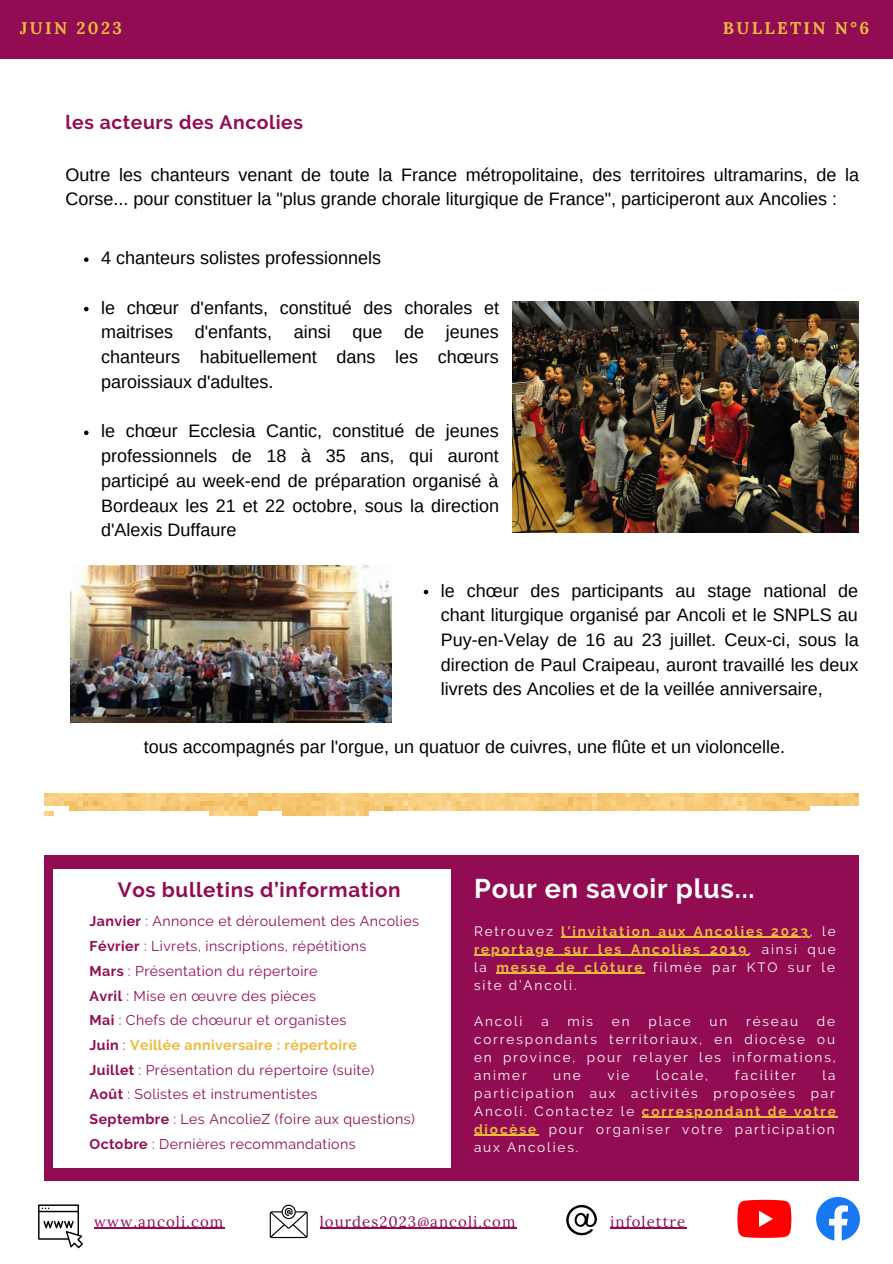
<style>
.page{position:relative;width:893px;height:1264px;background:#fff}
.page>*{position:absolute;margin:0;border:0;box-sizing:border-box;transform-origin:0 0}
.t1{font:700 27px "Raleway";letter-spacing:.03em;color:#fff}
.t2{font:700 20.55px "Raleway";letter-spacing:.03em;color:#920c53}
.t3{font:700 19.35px "Raleway";letter-spacing:.03em;color:#930d53}
.t4{font:18px/24.8px "Arimo";color:#000;text-align:justify}
.t5{font:700 16.95px "Lora";letter-spacing:.14em;color:#eabb3c}
.t6{font:15px "Lora";letter-spacing:.07em;color:#920c53}
.t7{font:14.1px "Raleway";letter-spacing:.03em;color:#920c53}
.t8{font:14.1px "Raleway";letter-spacing:.03em;color:#930d53}
.t9{font:700 14.1px "Raleway";letter-spacing:.03em;color:#eabb3c}
.t10{font:13.5px/18px "Raleway";letter-spacing:.14em;color:#fff;text-align:justify}
.t11{font:700 13.5px/18px "Raleway";letter-spacing:.14em;color:#eabb3c;text-align:justify}
.s1{font-weight:700;color:#920c53}
.s2{color:#920c53}
.s3{font-weight:700}
.s4{font-weight:400;color:#920c53}
.s5{font-weight:400;color:#fff}
.s6{font-weight:700;color:#eabb3c}
</style>
<div class="page">
<svg style="left:270px;top:1204px;width:38px;height:33px"></svg>
<svg style="left:566px;top:1205px;width:31px;height:31px"></svg>
<svg style="left:737px;top:1199px;width:54px;height:38px;background:#ff2020"></svg>
<svg style="left:816px;top:1197px;width:43px;height:43px"></svg>
<svg style="left:38px;top:1204px;width:45px;height:44px"></svg>
<div style="left:44px;top:855px;width:814px;height:325px;background:#920c53"></div>
<div style="left:0;top:0;width:892px;height:58px;background:#920c53"></div>
<div style="left:54px;top:869px;width:397px;height:297px;background:#fff"></div>
<img style="left:512px;top:302px;width:346px;height:230px">
<img style="left:71px;top:565px;width:320px;height:158px">
<img style="left:44px;top:793px;width:814px;height:22px">
<hr style="left:320px;top:1227px;width:196px;height:1px;background:#920c53">
<hr style="left:610px;top:1227px;width:76px;height:1px;background:#920c53">
<hr style="left:94px;top:1227px;width:130px;height:1px;background:#920c53">
<hr style="left:561px;top:936px;width:248px;height:1px;background:#eabb3c">
<hr style="left:474px;top:954px;width:274px;height:1px;background:#eabb3c">
<hr style="left:496px;top:972px;width:148px;height:1px;background:#eabb3c">
<hr style="left:642px;top:1116px;width:195px;height:1px;background:#eabb3c">
<hr style="left:474px;top:1134px;width:64px;height:1px;background:#eabb3c">
<svg style="left:84px;top:257px;width:5px;height:5px"></svg>
<svg style="left:84px;top:307px;width:5px;height:4px"></svg>
<svg style="left:84px;top:430px;width:5px;height:5px"></svg>
<svg style="left:423px;top:589px;width:5px;height:5px"></svg>
<p class="t5" style="left:20px;top:17px;width:104px">JUIN 2023</p>
<p class="t5" style="left:722px;top:17px;width:148px">BULLETIN N°6</p>
<p class="t3" style="left:66px;top:111px;width:239px">les acteurs des Ancolies</p>
<p class="t4" style="left:66px;top:162px;width:794px">Outre les chanteurs venant de toute la France métropolitaine, des territoires ultramarins, de la<br>Corse... pour constituer la "plus grande chorale liturgique de France", participeront aux Ancolies :</p>
<p class="t4" style="left:101px;top:245px;width:281px">4 chanteurs solistes professionnels</p>
<p class="t4" style="left:101px;top:295px;width:399px">le chœur d'enfants, constitué des chorales et maitrises d'enfants, ainsi que de jeunes chanteurs habituellement dans les chœurs paroissiaux d'adultes.</p>
<p class="t4" style="left:101px;top:418px;width:399px">le chœur Ecclesia Cantic, constitué de jeunes professionnels de 18 à 35 ans, qui auront participé au week-end de préparation organisé à Bordeaux les 21 et 22 octobre, sous la direction d'Alexis Duffaure</p>
<p class="t4" style="left:441px;top:578px;width:419px">le chœur des participants au stage national de chant liturgique organisé par Ancoli et le SNPLS au Puy-en-Velay de 16 au 23 juillet. Ceux-ci, sous la direction de Paul Craipeau, auront travaillé les deux livrets des Ancolies et de la veillée anniversaire,</p>
<p class="t4" style="left:144px;top:734px;width:642px">tous accompagnés par l'orgue, un quatuor de cuivres, une flûte et un violoncelle.</p>
<p class="t2" style="left:118px;top:877px;width:284px">Vos bulletins d’information</p>
<p class="t8" style="left:90px;top:913px;width:331px"><span class="s1">Janvier</span> <span class="s2">:</span> Annonce et déroulement des Ancolies</p>
<p class="t8" style="left:90px;top:937px;width:278px"><span class="s1">Février</span> <span class="s2">:</span> Livrets, inscriptions, répétitions</p>
<p class="t7" style="left:90px;top:962px;width:229px"><span class="s3">Mars</span> : Présentation du répertoire</p>
<p class="t8" style="left:90px;top:987px;width:228px"><span class="s1">Avril</span> <span class="s2">:</span> Mise en œuvre des pièces</p>
<p class="t8" style="left:90px;top:1012px;width:258px"><span class="s1">Mai</span> <span class="s2">:</span> Chefs de chœurur et organistes</p>
<p class="t9" style="left:90px;top:1036px;width:269px"><span class="s2">Juin</span> <span class="s4">:</span> Veillée anniversaire : répertoire</p>
<p class="t7" style="left:90px;top:1061px;width:286px"><span class="s3">Juillet</span> : Présentation du répertoire (suite)</p>
<p class="t7" style="left:90px;top:1086px;width:229px"><span class="s3">Août</span> : Solistes et instrumentistes</p>
<p class="t7" style="left:90px;top:1110px;width:327px"><span class="s3">Septembre</span> : Les AncolieZ (foire aux questions)</p>
<p class="t7" style="left:90px;top:1135px;width:267px"><span class="s3">Octobre</span> : Dernières recommandations</p>
<p class="t1" style="left:474px;top:872px;width:282px">Pour en savoir plus...</p>
<p class="t11" style="left:474px;top:921px;width:363px"><span class="s5">Retrouvez</span> l'invitation aux Ancolies 2023<span class="s5">, le </span>reportage sur les Ancolies 2019<span class="s5">, ainsi que la</span> messe de clôture <span class="s5">filmée par KTO sur le site d’Ancoli.</span></p>
<p class="t10" style="left:474px;top:1011px;width:50px">Ancoli</p>
<p class="t10" style="left:541px;top:1011px;width:9px">a</p>
<p class="t10" style="left:567px;top:1011px;width:27px">mis</p>
<p class="t10" style="left:612px;top:1011px;width:19px">en</p>
<p class="t10" style="left:648px;top:1011px;width:44px">place</p>
<p class="t10" style="left:709px;top:1011px;width:19px">un</p>
<p class="t10" style="left:746px;top:1011px;width:53px">réseau</p>
<p class="t10" style="left:474px;top:1011px;width:363px;text-indent:343px">de correspondants territoriaux, en diocèse ou en province, pour relayer les informations, animer</p>
<p class="t10" style="left:553px;top:1065px;width:29px">une</p>
<p class="t10" style="left:607px;top:1065px;width:23px">vie</p>
<p class="t10" style="left:655px;top:1065px;width:54px">locale,</p>
<p class="t10" style="left:734px;top:1065px;width:63px">faciliter</p>
<p class="t10" style="left:474px;top:1065px;width:363px;text-indent:348px">la participation aux activités proposées par Ancoli. Contactez le <span class="s6">correspondant de votre diocèse</span> pour organiser votre participation aux Ancolies.</p>
<p class="t6" style="left:94px;top:1211px;width:130px">www.ancoli.com</p>
<p class="t6" style="left:320px;top:1211px;width:197px">lourdes2023@ancoli.com</p>
<p class="t6" style="left:610px;top:1211px;width:76px">infolettre</p>
</div>
